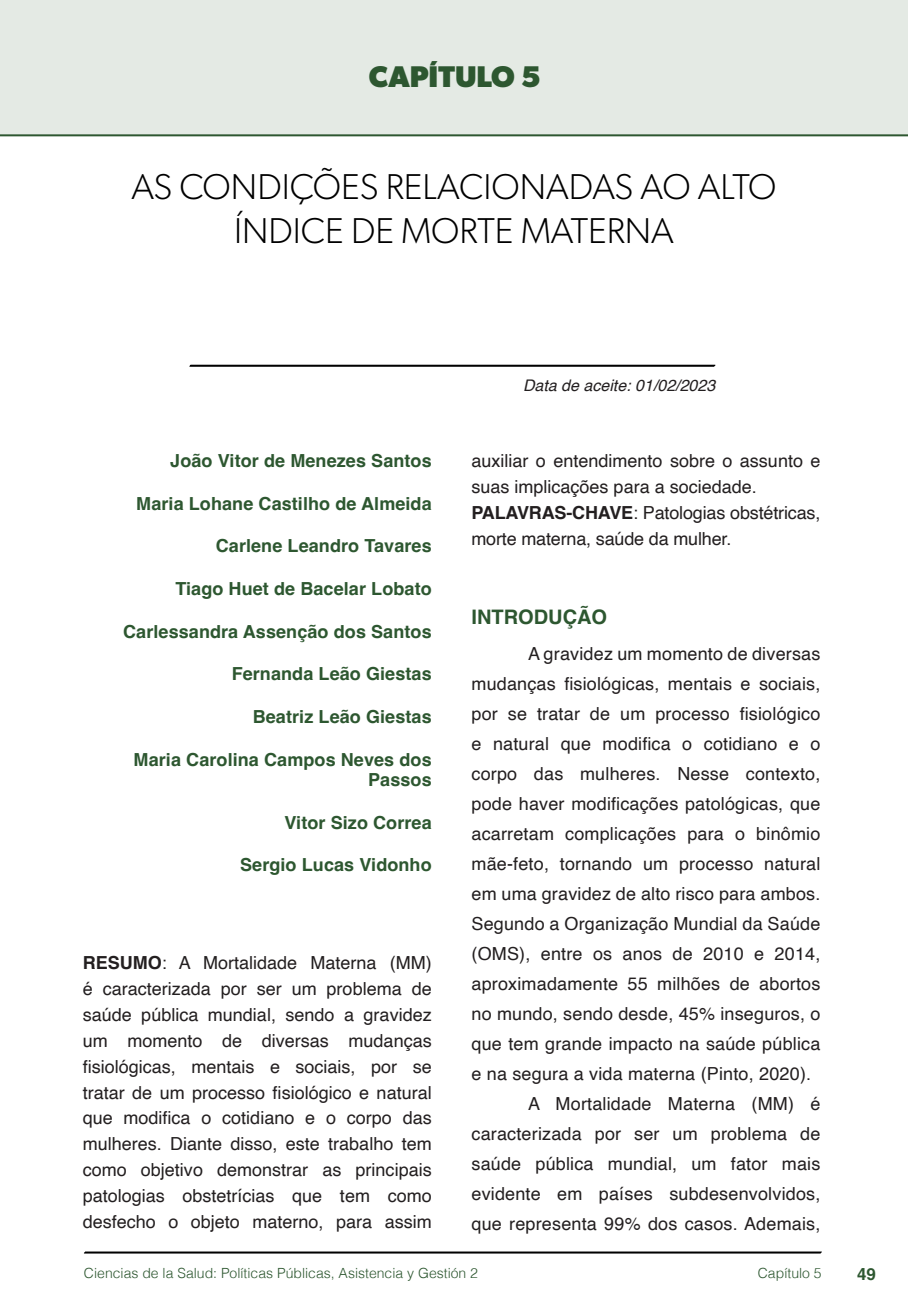
<style>
.page{position:relative;width:908px;height:1304px;background:#fff}
.page>*{position:absolute;margin:0;border:0;box-sizing:border-box;transform-origin:0 0}
.t1{font:300 36px/44px "Gibson";color:#000;text-align:center}
.t2{font:700 30px "Gibson";color:#2d5730}
.t3{font:700 20px "Helvetica";color:#2d5730}
.t4{font:18px/26px "Helvetica";letter-spacing:.01em;color:#231f20;text-align:justify}
.t5{font:700 18px/20px "Helvetica";letter-spacing:.005em;color:#2d5730;text-align:right}
.t6{font:700 16.8px "Helvetica";color:#2d5730}
.t7{font:italic 16px "Helvetica";color:#231f20}
.t8{font:300 14px "Helvetica";color:#2d5730}
.s1{font-weight:700}
</style>
<div class="page">
<svg style="left:84px;top:1251px;width:737px;height:3px;background:#515151"></svg>
<svg style="left:189px;top:364px;width:526px;height:3px;background:#4f4f4f"></svg>
<div style="left:0;top:0;width:907px;height:136px;background:#e4eae4"></div>
<div style="left:44px;top:72px;width:68px;height:61px;background:#e4eae4"></div>
<h2 class="t2" style="left:369px;top:58px;width:173px">CAPÍTULO 5</h2>
<h1 class="t1" style="left:131px;top:164px;width:646px">AS CONDIÇÕES RELACIONADAS AO ALTO<br>ÍNDICE DE MORTE MATERNA</h1>
<p class="t5" style="left:170px;top:453px;width:263px">João Vitor de Menezes Santos</p>
<p class="t5" style="left:136px;top:495px;width:297px">Maria Lohane Castilho de Almeida</p>
<p class="t5" style="left:216px;top:538px;width:217px">Carlene Leandro Tavares</p>
<p class="t5" style="left:175px;top:581px;width:258px">Tiago Huet de Bacelar Lobato</p>
<p class="t5" style="left:123px;top:623px;width:310px">Carlessandra Assenção dos Santos</p>
<p class="t5" style="left:231px;top:666px;width:201px">Fernanda Leão Giestas</p>
<p class="t5" style="left:253px;top:709px;width:180px">Beatriz Leão Giestas</p>
<p class="t5" style="left:134px;top:751px;width:299px">Maria Carolina Campos Neves dos<br>Passos</p>
<p class="t5" style="left:284px;top:814px;width:149px">Vitor Sizo Correa</p>
<p class="t5" style="left:240px;top:857px;width:193px">Sergio Lucas Vidonho</p>
<p class="t4" style="left:83px;top:950px;width:350px"><span class="s1">RESUMO</span>: A Mortalidade Materna (MM) é caracterizada por ser um problema de saúde pública mundial, sendo a gravidez um momento de diversas mudanças fisiológicas, mentais e sociais, por se tratar de um processo fisiológico e natural que modifica o cotidiano e o corpo das mulheres. Diante disso, este trabalho tem como objetivo demonstrar as principais patologias obstetrícias que tem como desfecho o objeto materno, para assim</p>
<p class="t7" style="left:523px;top:373px;width:194px">Data de aceite: 01/02/2023</p>
<p class="t4" style="left:471px;top:448px;width:350px;text-align:left">auxiliar o entendimento sobre o assunto e suas implicações para a sociedade.<br><span class="s1">PALAVRAS-CHAVE</span>: Patologias obstétricas, morte materna, saúde da mulher.</p>
<p class="t3" style="left:471px;top:605px;width:137px">INTRODUÇÃO</p>
<p class="t4" style="left:528px;top:641px;width:293px">A gravidez um momento de diversas</p>
<p class="t4" style="left:471px;top:671px;width:350px">mudanças fisiológicas, mentais e sociais,</p>
<p class="t4" style="left:471px;top:701px;width:350px">por se tratar de um processo fisiológico</p>
<p class="t4" style="left:471px;top:731px;width:350px">e natural que modifica o cotidiano e o</p>
<p class="t4" style="left:471px;top:761px;width:350px">corpo das mulheres. Nesse contexto,</p>
<p class="t4" style="left:471px;top:791px;width:350px">pode haver modificações patológicas, que</p>
<p class="t4" style="left:471px;top:821px;width:350px">acarretam complicações para o binômio</p>
<p class="t4" style="left:471px;top:851px;width:350px">mãe-feto, tornando um processo natural</p>
<p class="t4" style="left:471px;top:881px;width:350px">em uma gravidez de alto risco para ambos.</p>
<p class="t4" style="left:471px;top:911px;width:350px">Segundo a Organização Mundial da Saúde</p>
<p class="t4" style="left:471px;top:941px;width:350px">(OMS), entre os anos de 2010 e 2014,</p>
<p class="t4" style="left:471px;top:971px;width:350px">aproximadamente 55 milhões de abortos</p>
<p class="t4" style="left:471px;top:1001px;width:350px">no mundo, sendo desde, 45% inseguros, o</p>
<p class="t4" style="left:471px;top:1031px;width:350px">que tem grande impacto na saúde pública</p>
<p class="t4" style="left:471px;top:1061px;width:341px">e na segura a vida materna (Pinto, 2020).</p>
<p class="t4" style="left:528px;top:1091px;width:293px">A Mortalidade Materna (MM) é</p>
<p class="t4" style="left:471px;top:1121px;width:350px">caracterizada por ser um problema de</p>
<p class="t4" style="left:471px;top:1151px;width:350px">saúde pública mundial, um fator mais</p>
<p class="t4" style="left:471px;top:1181px;width:350px">evidente em países subdesenvolvidos,</p>
<p class="t4" style="left:471px;top:1211px;width:350px">que representa 99% dos casos. Ademais,</p>
<p class="t8" style="left:84px;top:1261px;width:395px">Ciencias de la Salud: Políticas Públicas, Asistencia y Gestión 2</p>
<p class="t8" style="left:757px;top:1261px;width:65px">Capítulo 5</p>
<p class="t6" style="left:856px;top:1264px;width:20px">49</p>
</div>
